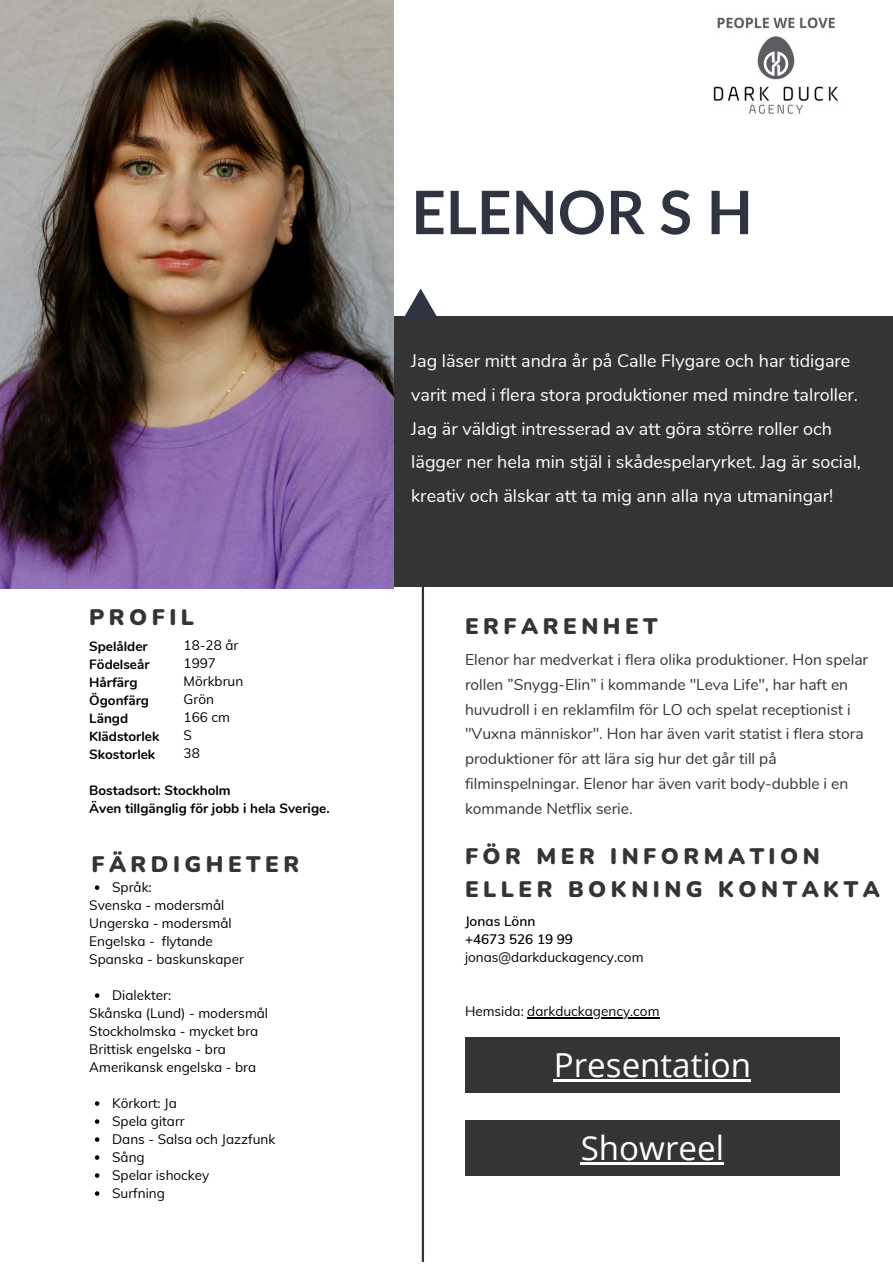
<style>
.page{position:relative;width:893px;height:1264px;background:#fff}
.page>*{position:absolute;margin:0;border:0;box-sizing:border-box;transform-origin:0 0}
.t1{font:700 60px "Lato";color:#303441}
.t2{font:33.15px "Open Sans";color:#fff}
.t3{font:900 22.5px/32.5px "Nunito";letter-spacing:.2em;color:#343434}
.t4{font:18px/33.8px "Nunito";color:#fff}
.t5{font:15.6px/24.8px "Nunito";color:#343434}
.t6{font:13.5px/18px "Muli";color:#000}
.t7{font:700 13.5px/18px "Nunito";color:#000}
.t8{font:600 13.5px/18px "Muli";color:#000}
</style>
<div class="page">
<div style="left:0;top:316px;width:892px;height:271px;background:#343434"></div>
<svg style="left:403px;top:288px;width:35px;height:32px"></svg>
<img style="left:0;top:0;width:393px;height:588px">
<hr style="left:422px;top:422px;width:2px;height:839px;background:#303441">
<svg style="left:95px;top:885px;width:4px;height:4px"></svg>
<svg style="left:95px;top:993px;width:4px;height:4px"></svg>
<svg style="left:95px;top:1101px;width:4px;height:4px"></svg>
<svg style="left:95px;top:1119px;width:4px;height:4px"></svg>
<svg style="left:95px;top:1137px;width:4px;height:4px"></svg>
<svg style="left:95px;top:1155px;width:4px;height:4px"></svg>
<svg style="left:95px;top:1173px;width:4px;height:4px"></svg>
<svg style="left:95px;top:1191px;width:4px;height:4px"></svg>
<hr style="left:527px;top:1017px;width:132px;height:1px;background:#000">
<img style="left:713px;top:17px;width:125px;height:97px">
<div style="left:465px;top:1037px;width:374px;height:55px;background:#343434"></div>
<hr style="left:554px;top:1079px;width:197px;height:2px;background:#fff">
<div style="left:465px;top:1120px;width:374px;height:55px;background:#343434"></div>
<hr style="left:580px;top:1162px;width:144px;height:2px;background:#fff">
<h3 class="t3" style="left:89px;top:601px;width:106px">PROFIL</h3>
<p class="t6" style="left:184px;top:636px;width:61px">18-28 år<br>1997<br>Mörkbrun<br>Grön<br>166 cm<br>S<br>38</p>
<p class="t7" style="left:89px;top:638px;width:71px">Spelålder<br>Födelseår<br>Hårfärg<br>Ögonfärg<br>Längd<br>Klädstorlek<br>Skostorlek</p>
<p class="t7" style="left:89px;top:781px;width:242px">Bostadsort: Stockholm<br>Även tillgänglig för jobb i hela Sverige.</p>
<h3 class="t3" style="left:91px;top:848px;width:209px">FÄRDIGHETER</h3>
<p class="t6" style="left:112px;top:878px;width:41px">Språk:</p>
<p class="t6" style="left:89px;top:896px;width:156px">Svenska - modersmål<br>Ungerska - modersmål<br>Engelska - flytande<br>Spanska - baskunskaper</p>
<p class="t6" style="left:112px;top:986px;width:60px">Dialekter:</p>
<p class="t6" style="left:89px;top:1004px;width:180px">Skånska (Lund) - modersmål<br>Stockholmska - mycket bra<br>Brittisk engelska - bra<br>Amerikansk engelska - bra</p>
<p class="t6" style="left:112px;top:1093px;width:165px">Körkort: Ja<br>Spela gitarr<br>Dans - Salsa och Jazzfunk<br>Sång<br>Spelar ishockey<br>Surfning</p>
<h1 class="t1" style="left:411px;top:175px;width:343px">ELENOR S H</h1>
<p class="t4" style="left:411px;top:344px;width:451px">Jag läser mitt andra år på Calle Flygare och har tidigare varit med i flera stora produktioner med mindre talroller.<br>Jag är väldigt intresserad av att göra större roller och lägger ner hela min stjäl i skådespelaryrket. Jag är social, kreativ och älskar att ta mig ann alla nya utmaningar!</p>
<h3 class="t3" style="left:465px;top:610px;width:194px">ERFARENHET</h3>
<p class="t5" style="left:465px;top:647px;width:404px">Elenor har medverkat i flera olika produktioner. Hon spelar rollen ”Snygg-Elin” i kommande "Leva Life", har haft en huvudroll i en reklamfilm för LO och spelat receptionist i "Vuxna människor". Hon har även varit statist i flera stora produktioner för att lära sig hur det går till på filminspelningar. Elenor har även varit body-dubble i en kommande Netflix serie.</p>
<h3 class="t3" style="left:465px;top:840px;width:416px">FÖR MER INFORMATION<br>ELLER BOKNING KONTAKTA</h3>
<p class="t8" style="left:465px;top:911px;width:109px">Jonas Lönn +4673 526 19 99</p>
<p class="t6" style="left:465px;top:947px;width:180px">jonas@darkduckagency.com</p>
<p class="t6" style="left:465px;top:1001px;width:196px">Hemsida: darkduckagency.com</p>
<h2 class="t2" style="left:554px;top:1041px;width:199px">Presentation</h2>
<h2 class="t2" style="left:580px;top:1124px;width:145px">Showreel</h2>
</div>
